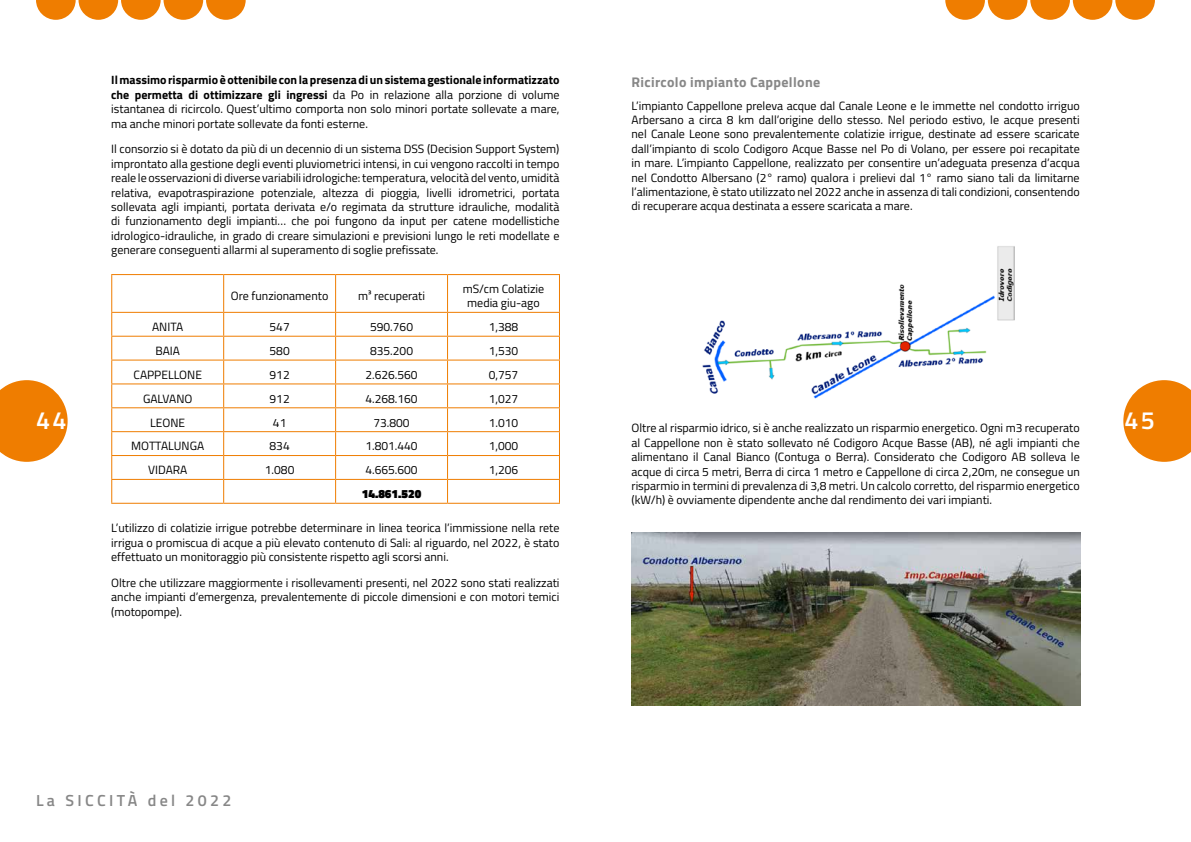
<style>
.page{position:relative;width:1191px;height:842px;background:#fff}
.page>*{position:absolute;margin:0;border:0;box-sizing:border-box;transform-origin:0 0}
.t1{font:600 25px "Titillium Web";color:#fff}
.t2{font:600 16px "Titillium Web";letter-spacing:.21em;color:#878787}
.t3{font:700 14px "Titillium Web";letter-spacing:.025em;color:#878787}
.t4{font:12px/14.4px "Titillium Web";color:#000;text-align:justify}
.t5{font:900 12px "Titillium Web";color:#000}
.s1{font-weight:700}
</style>
<div class="page">
<img style="left:702px;top:246px;width:312px;height:153px">
<img style="left:631px;top:533px;width:449px;height:173px">
<svg style="left:1123px;top:380px;width:68px;height:82px"></svg>
<svg style="left:0;top:380px;width:68px;height:82px"></svg>
<svg style="left:945px;top:0;width:210px;height:20px"></svg>
<svg style="left:36px;top:0;width:210px;height:20px"></svg>
<hr style="left:111px;top:274px;width:113px;height:1px;background:#ef7d00">
<hr style="left:111px;top:275px;width:1px;height:37px;background:#ef7d00">
<hr style="left:224px;top:274px;width:111px;height:1px;background:#ef7d00">
<hr style="left:223px;top:275px;width:1px;height:37px;background:#ef7d00">
<hr style="left:335px;top:274px;width:112px;height:1px;background:#ef7d00">
<hr style="left:335px;top:275px;width:1px;height:37px;background:#ef7d00">
<hr style="left:447px;top:274px;width:113px;height:1px;background:#ef7d00">
<hr style="left:447px;top:275px;width:1px;height:37px;background:#ef7d00">
<hr style="left:559px;top:275px;width:1px;height:37px;background:#ef7d00">
<hr style="left:111px;top:312px;width:113px;height:1px;background:#ef7d00">
<hr style="left:224px;top:312px;width:111px;height:1px;background:#ef7d00">
<hr style="left:335px;top:312px;width:112px;height:1px;background:#ef7d00">
<hr style="left:447px;top:312px;width:113px;height:1px;background:#ef7d00">
<hr style="left:111px;top:336px;width:113px;height:1px;background:#ef7d00">
<hr style="left:224px;top:336px;width:111px;height:1px;background:#ef7d00">
<hr style="left:335px;top:336px;width:112px;height:1px;background:#ef7d00">
<hr style="left:447px;top:336px;width:113px;height:1px;background:#ef7d00">
<hr style="left:111px;top:360px;width:113px;height:1px;background:#ef7d00">
<hr style="left:224px;top:360px;width:111px;height:1px;background:#ef7d00">
<hr style="left:335px;top:360px;width:112px;height:1px;background:#ef7d00">
<hr style="left:447px;top:360px;width:113px;height:1px;background:#ef7d00">
<hr style="left:111px;top:383px;width:113px;height:1px;background:#ef7d00">
<hr style="left:224px;top:383px;width:111px;height:1px;background:#ef7d00">
<hr style="left:335px;top:383px;width:112px;height:1px;background:#ef7d00">
<hr style="left:447px;top:383px;width:113px;height:1px;background:#ef7d00">
<hr style="left:111px;top:407px;width:113px;height:1px;background:#ef7d00">
<hr style="left:224px;top:407px;width:111px;height:1px;background:#ef7d00">
<hr style="left:335px;top:407px;width:112px;height:1px;background:#ef7d00">
<hr style="left:447px;top:407px;width:113px;height:1px;background:#ef7d00">
<hr style="left:111px;top:431px;width:113px;height:1px;background:#ef7d00">
<hr style="left:224px;top:431px;width:111px;height:1px;background:#ef7d00">
<hr style="left:335px;top:431px;width:112px;height:1px;background:#ef7d00">
<hr style="left:447px;top:431px;width:113px;height:1px;background:#ef7d00">
<hr style="left:111px;top:455px;width:113px;height:1px;background:#ef7d00">
<hr style="left:224px;top:455px;width:111px;height:1px;background:#ef7d00">
<hr style="left:335px;top:455px;width:112px;height:1px;background:#ef7d00">
<hr style="left:447px;top:455px;width:113px;height:1px;background:#ef7d00">
<hr style="left:111px;top:479px;width:113px;height:1px;background:#ef7d00">
<svg style="left:111px;top:313px;width:1px;height:190px"></svg>
<hr style="left:224px;top:479px;width:111px;height:1px;background:#ef7d00">
<svg style="left:223px;top:313px;width:1px;height:190px"></svg>
<hr style="left:335px;top:479px;width:112px;height:1px;background:#ef7d00">
<svg style="left:335px;top:313px;width:1px;height:190px"></svg>
<hr style="left:447px;top:479px;width:113px;height:1px;background:#ef7d00">
<svg style="left:447px;top:313px;width:1px;height:190px"></svg>
<svg style="left:559px;top:313px;width:1px;height:190px"></svg>
<hr style="left:111px;top:503px;width:113px;height:1px;background:#ef7d00">
<hr style="left:224px;top:503px;width:111px;height:1px;background:#ef7d00">
<hr style="left:335px;top:503px;width:112px;height:1px;background:#ef7d00">
<hr style="left:447px;top:503px;width:113px;height:1px;background:#ef7d00">
<p class="t4" style="left:111px;top:72px;width:450px"><span class="s1">Il massimo risparmio è ottenibile con la presenza di un sistema gestionale informatizzato che permetta di ottimizzare gli ingressi</span> da Po in relazione alla porzione di volume istantanea di ricircolo. Quest’ultimo comporta non solo minori portate sollevate a mare, ma anche minori portate sollevate da fonti esterne.</p>
<p class="t4" style="left:111px;top:141px;width:450px">Il consorzio si è dotato da più di un decennio di un sistema DSS (Decision Support System) improntato alla gestione degli eventi pluviometrici intensi, in cui vengono raccolti in tempo reale le osservazioni di diverse variabili idrologiche: temperatura, velocità del vento, umidità relativa, evapotraspirazione potenziale, altezza di pioggia, livelli idrometrici, portata sollevata agli impianti, portata derivata e/o regimata da strutture idrauliche, modalità di funzionamento degli impianti… che poi fungono da input per catene modellistiche idrologico-idrauliche, in grado di creare simulazioni e previsioni lungo le reti modellate e generare conseguenti allarmi al superamento di soglie prefissate.</p>
<p class="t4" style="left:231px;top:288px;width:99px">Ore funzionamento</p>
<p class="t4" style="left:358px;top:288px;width:69px">m³ recuperati</p>
<p class="t4" style="left:463px;top:281px;width:83px;text-align:center">mS/cm Colatizie media giu-ago</p>
<p class="t3" style="left:631px;top:71px;width:190px">Ricircolo impianto Cappellone</p>
<p class="t4" style="left:631px;top:98px;width:450px">L’impianto Cappellone preleva acque dal Canale Leone e le immette nel condotto irriguo Arbersano a circa 8 km dall’origine dello stesso. Nel periodo estivo, le acque presenti nel Canale Leone sono prevalentemente colatizie irrigue, destinate ad essere scaricate dall’impianto di scolo Codigoro Acque Basse nel Po di Volano, per essere poi recapitate in mare. L’impianto Cappellone, realizzato per consentire un’adeguata presenza d’acqua nel Condotto Albersano (2° ramo) qualora i prelievi dal 1° ramo siano tali da limitarne l’alimentazione, è stato utilizzato nel 2022 anche in assenza di tali condizioni, consentendo di recuperare acqua destinata a essere scaricata a mare.</p>
<p class="t4" style="left:152px;top:319px;width:33px">ANITA</p>
<p class="t4" style="left:269px;top:319px;width:22px">547</p>
<p class="t4" style="left:370px;top:319px;width:44px">590.760</p>
<p class="t4" style="left:489px;top:319px;width:31px">1,388</p>
<p class="t4" style="left:155px;top:343px;width:26px">BAIA</p>
<p class="t4" style="left:269px;top:343px;width:22px">580</p>
<p class="t4" style="left:370px;top:343px;width:44px">835.200</p>
<p class="t4" style="left:489px;top:343px;width:31px">1,530</p>
<p class="t4" style="left:133px;top:367px;width:70px">CAPPELLONE</p>
<p class="t4" style="left:269px;top:367px;width:22px">912</p>
<p class="t4" style="left:365px;top:367px;width:54px">2.626.560</p>
<p class="t4" style="left:489px;top:367px;width:31px">0,757</p>
<p class="t4" style="left:143px;top:391px;width:51px">GALVANO</p>
<p class="t4" style="left:269px;top:391px;width:22px">912</p>
<p class="t4" style="left:365px;top:391px;width:54px">4.268.160</p>
<p class="t4" style="left:489px;top:391px;width:31px">1,027</p>
<p class="t4" style="left:150px;top:414px;width:36px">LEONE</p>
<p class="t4" style="left:273px;top:414px;width:15px">41</p>
<p class="t4" style="left:373px;top:414px;width:38px">73.800</p>
<p class="t4" style="left:489px;top:414px;width:31px">1.010</p>
<p class="t4" style="left:131px;top:438px;width:74px">MOTTALUNGA</p>
<p class="t4" style="left:269px;top:438px;width:22px">834</p>
<p class="t4" style="left:365px;top:438px;width:54px">1.801.440</p>
<p class="t4" style="left:489px;top:438px;width:31px">1,000</p>
<p class="t4" style="left:148px;top:462px;width:41px">VIDARA</p>
<p class="t4" style="left:265px;top:462px;width:31px">1.080</p>
<p class="t4" style="left:365px;top:462px;width:54px">4.665.600</p>
<p class="t4" style="left:489px;top:462px;width:31px">1,206</p>
<p class="t5" style="left:362px;top:485px;width:61px">14.861.520</p>
<h1 class="t1" style="left:36px;top:402px;width:32px">44</h1>
<h1 class="t1" style="left:1124px;top:402px;width:32px">45</h1>
<p class="t4" style="left:631px;top:420px;width:450px">Oltre al risparmio idrico, si è anche realizzato un risparmio energetico. Ogni m3 recuperato al Cappellone non è stato sollevato né Codigoro Acque Basse (AB), né agli impianti che alimentano il Canal Bianco (Contuga o Berra). Considerato che Codigoro AB solleva le acque di circa 5 metri, Berra di circa 1 metro e Cappellone di circa 2,20m, ne consegue un risparmio in termini di prevalenza di 3,8 metri. Un calcolo corretto, del risparmio energetico (kW/h) è ovviamente dipendente anche dal rendimento dei vari impianti.</p>
<p class="t4" style="left:111px;top:520px;width:450px">L’utilizzo di colatizie irrigue potrebbe determinare in linea teorica l’immissione nella rete irrigua o promiscua di acque a più elevato contenuto di Sali: al riguardo, nel 2022, è stato effettuato un monitoraggio più consistente rispetto agli scorsi anni.</p>
<p class="t4" style="left:111px;top:575px;width:450px">Oltre che utilizzare maggiormente i risollevamenti presenti, nel 2022 sono stati realizzati anche impianti d’emergenza, prevalentemente di piccole dimensioni e con motori temici (motopompe).</p>
<h2 class="t2" style="left:36px;top:788px;width:197px">La SICCITÀ del 2022</h2>
</div>
